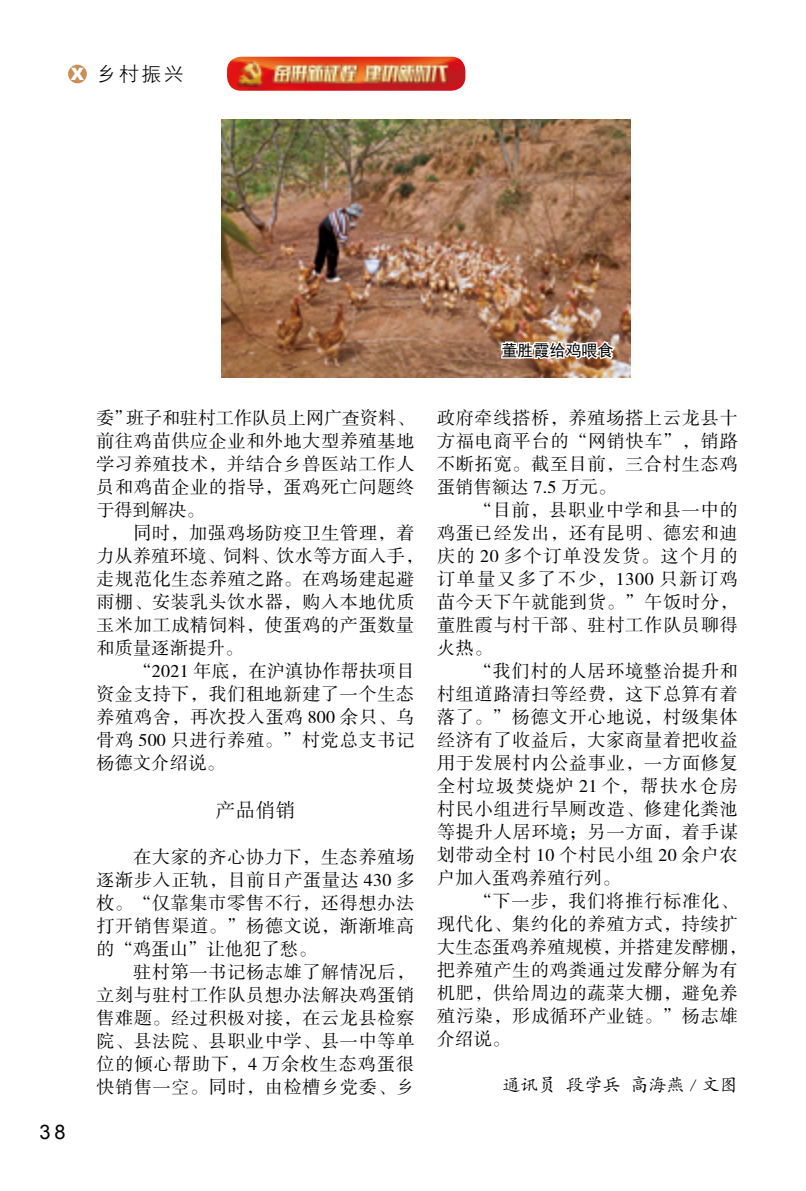
<style>
.page{position:relative;width:806px;height:1191px;background:#fff}
.page>*{position:absolute;margin:0;border:0;box-sizing:border-box;transform-origin:0 0}
.t1{font:20px "FZXH1 JW GB1 0";color:#000}
.t2{font:20px "Sim Sun";color:#000}
.t3{font:20px "Arial";color:#000}
.t4{font:18px/23px "FZSSK GBK1 0";letter-spacing:.045em;color:#000;text-align:justify}
.t5{font:18px "FZKTK GBK1 0";color:#000}
.t6{font:16px "Sim Hei";color:#000}
.s1{font-family:"Arial";font-weight:900;font-size:17px;color:#fff}
</style>
<div class="page">
<div style="left:68px;top:65px;width:19px;height:18px;background:#c98f56;border-radius:50%"></div>
<img style="left:221px;top:119px;width:408px;height:258px">
<img style="left:498px;top:338px;width:122px;height:40px">
<img style="left:227px;top:57px;width:238px;height:34px">
<p class="t1" style="left:71px;top:63px;width:114px"><span class="s1">X</span> 乡村振兴</p>
<p class="t3" style="left:39px;top:1118px;width:28px">38</p>
<p class="t4" style="left:96px;top:407px;width:319px">委”班子和驻村工作队员上网广查资料、前往鸡苗供应企业和外地大型养殖基地学习养殖技术，并结合乡兽医站工作人员和鸡苗企业的指导，蛋鸡死亡问题终于得到解决。</p>
<p class="t4" style="left:96px;top:522px;width:328px;text-align:left;text-indent:37px">同时，加强鸡场防疫卫生管理，着力从养殖环境、饲料、饮水等方面入手，走规范化生态养殖之路。在鸡场建起避雨棚、安装乳头饮水器，购入本地优质玉米加工成精饲料，使蛋鸡的产蛋数量和质量逐渐提升。</p>
<p class="t4" style="left:96px;top:660px;width:319px;text-indent:37px">“2021 年底，在沪滇协作帮扶项目资金支持下，我们租地新建了一个生态养殖鸡舍，再次投入蛋鸡 800 余只、乌骨鸡 500 只进行养殖。”村党总支书记杨德文介绍说。</p>
<p class="t2" style="left:215px;top:799px;width:81px">产品俏销</p>
<p class="t4" style="left:96px;top:846px;width:319px;text-indent:37px">在大家的齐心协力下，生态养殖场逐渐步入正轨，目前日产蛋量达 430 多枚。“仅靠集市零售不行，还得想办法打开销售渠道。”杨德文说，渐渐堆高的“鸡蛋山”让他犯了愁。</p>
<p class="t4" style="left:96px;top:961px;width:319px;text-indent:37px">驻村第一书记杨志雄了解情况后，立刻与驻村工作队员想办法解决鸡蛋销售难题。经过积极对接，在云龙县检察院、县法院、县职业中学、县一中等单位的倾心帮助下，4 万余枚生态鸡蛋很快销售一空。同时，由检槽乡党委、乡</p>
<p class="t6" style="left:501px;top:342px;width:113px">董胜霞给鸡喂食</p>
<p class="t4" style="left:437px;top:407px;width:302px">政府牵线搭桥，养殖场搭上云龙县十方福电商平台的“网销快车”，销路不断拓宽。截至目前，三合村生态鸡蛋销售额达 7.5 万元。</p>
<p class="t4" style="left:437px;top:499px;width:302px;text-indent:37px">“目前，县职业中学和县一中的鸡蛋已经发出，还有昆明、德宏和迪庆的 20 多个订单没发货。这个月的订单量又多了不少，1300 只新订鸡苗今天下午就能到货。”午饭时分，董胜霞与村干部、驻村工作队员聊得火热。</p>
<p class="t4" style="left:437px;top:660px;width:302px;text-indent:37px">“我们村的人居环境整治提升和村组道路清扫等经费，这下总算有着落了。”杨德文开心地说，村级集体经济有了收益后，大家商量着把收益用于发展村内公益事业，一方面修复全村垃圾焚烧炉 21 个，帮扶水仓房村民小组进行旱厕改造、修建化粪池等提升人居环境；另一方面，着手谋划带动全村 10 个村民小组 20 余户农户加入蛋鸡养殖行列。</p>
<p class="t4" style="left:437px;top:890px;width:311px;text-align:left;text-indent:37px">“下一步，我们将推行标准化、现代化、集约化的养殖方式，持续扩大生态蛋鸡养殖规模，并搭建发酵棚，把养殖产生的鸡粪通过发酵分解为有机肥，供给周边的蔬菜大棚，避免养殖污染，形成循环产业链。”杨志雄介绍说。</p>
<p class="t5" style="left:502px;top:1075px;width:237px">通讯员 段学兵 高海燕 / 文图</p>
</div>
